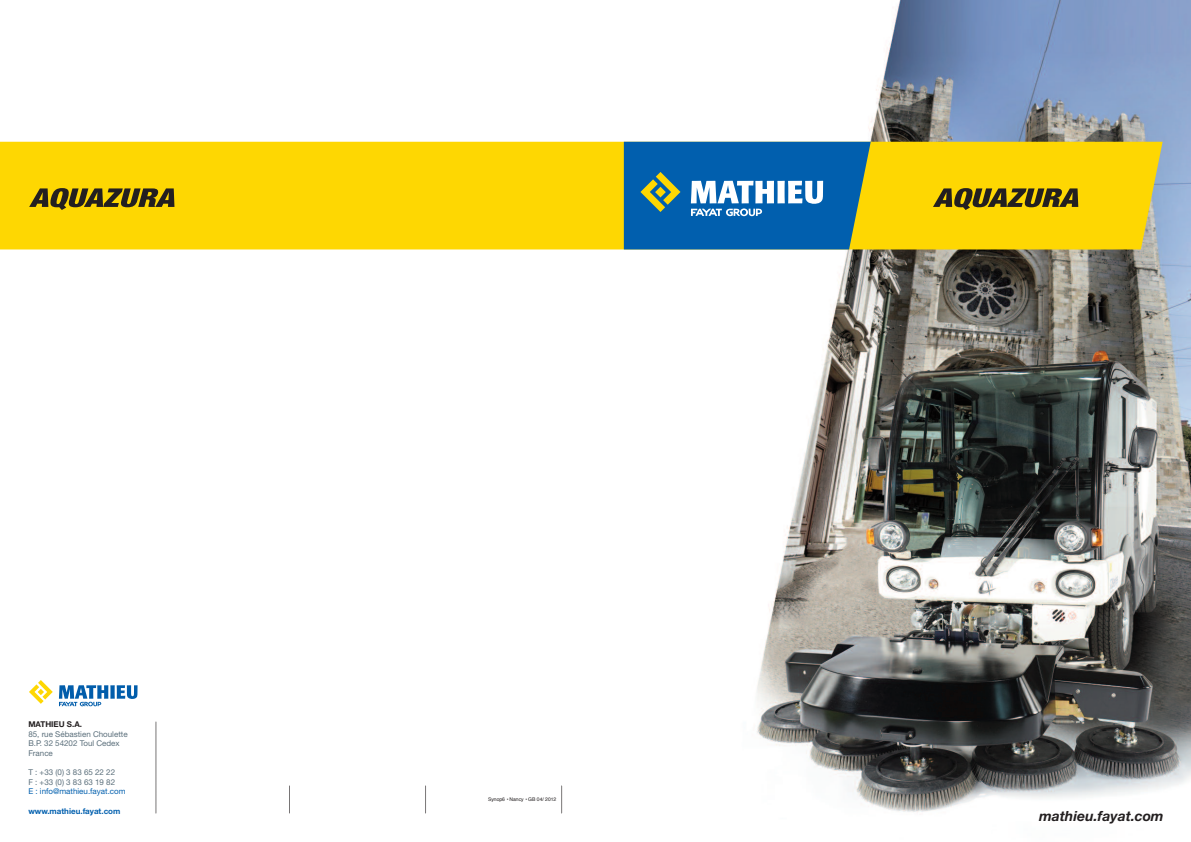
<style>
.page{position:relative;width:1191px;height:842px;background:#fff}
.page>*{position:absolute;margin:0;border:0;box-sizing:border-box;transform-origin:0 0}
.t1{font:italic 700 14px "Helvetica Neue";color:#231f20}
.t2{font:8px/9.6px "Helvetica Neue";color:#5b6f7b}
.t3{font:8px "Helvetica Neue";color:#015fae}
.t4{font:700 8px "Helvetica Neue";color:#015fae}
.t5{font:700 8px "Helvetica Neue";color:#231f20}
.t6{font:5px "Helvetica";color:#231f20}
</style>
<div class="page">
<img style="left:675px;top:0;width:516px;height:812px">
<div style="left:0;top:142px;width:1162px;height:107px;background:#fed702"></div>
<svg style="left:624px;top:142px;width:246px;height:107px;background:#2372ab"></svg>
<svg style="left:156px;top:721px;width:1px;height:93px"></svg>
<svg style="left:289px;top:785px;width:1px;height:29px"></svg>
<svg style="left:425px;top:785px;width:1px;height:29px"></svg>
<svg style="left:561px;top:785px;width:1px;height:29px"></svg>
<svg style="left:29px;top:680px;width:24px;height:24px"></svg>
<svg style="left:59px;top:685px;width:79px;height:21px"></svg>
<svg style="left:933px;top:188px;width:145px;height:22px;background:#837012"></svg>
<svg style="left:29px;top:188px;width:145px;height:22px;background:#837012"></svg>
<p class="t5" style="left:28px;top:721px;width:55px">MATHIEU S.A.</p>
<p class="t2" style="left:28px;top:730px;width:101px">85, rue Sébastien Choulette<br>B.P. 32 54202 Toul Cedex<br>France</p>
<p class="t2" style="left:28px;top:768px;width:88px">T:+33(0)383652222<br>F:+33(0)383631982</p>
<p class="t3" style="left:28px;top:789px;width:99px">E : info@mathieu.fayat.com</p>
<p class="t4" style="left:28px;top:808px;width:94px">www.mathieu.fayat.com</p>
<p class="t6" style="left:488px;top:797px;width:70px">Synop6 • Nancy • GB 04/ 2012</p>
<h1 class="t1" style="left:1039px;top:811px;width:126px">mathieu.fayat.com</h1>
</div>
